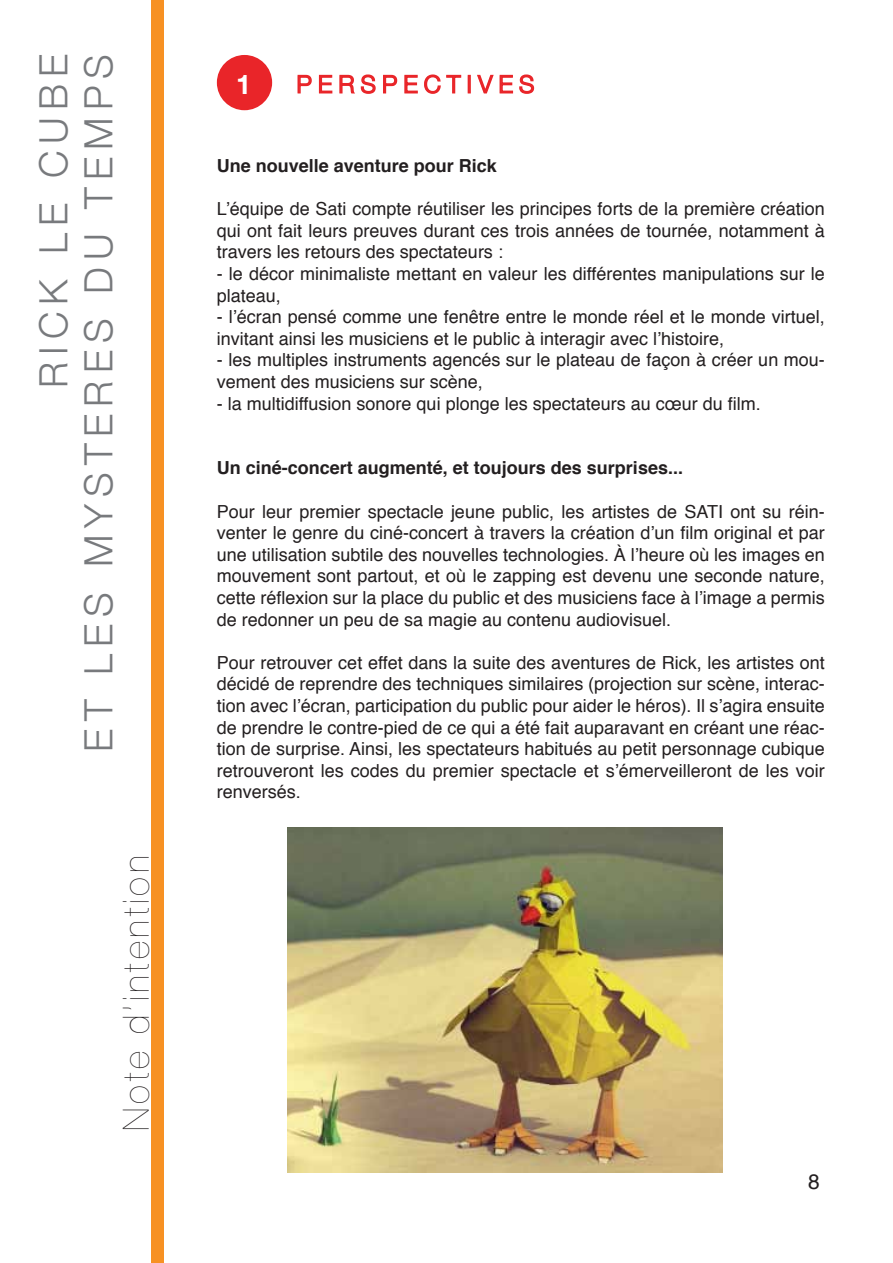
<style>
.page{position:relative;width:893px;height:1263px;background:#fff}
.page>*{position:absolute;margin:0;border:0;box-sizing:border-box;transform-origin:0 0}
.t1{font:300 39px "Helvetica Neue";letter-spacing:.18em;color:#787a7d}
.t2{font:200 36px "Helvetica Neue";letter-spacing:.1em;color:#231f20}
.t3{font:700 27px "Helvetica Neue";color:#fff}
.t4{font:300 24px "Helvetica Neue";letter-spacing:.26em;color:#e92529}
.t5{font:21px "Helvetica";color:#231f20}
.t6{font:18px/21.6px "Helvetica";color:#231f20;text-align:justify}
.t7{font:700 18px "Helvetica";color:#231f20}
</style>
<div class="page">
<div style="left:151px;top:0;width:12px;height:1263px;background:#f79123"></div>
<div style="left:217px;top:55px;width:55px;height:55px;background:#e92529;border-radius:50%"></div>
<svg style="left:297px;top:74px;width:36px;height:20px"></svg>
<svg style="left:339px;top:74px;width:59px;height:20px"></svg>
<svg style="left:404px;top:74px;width:58px;height:20px"></svg>
<div style="left:468px;top:75px;width:3px;height:18px;border:2px solid #e92529"></div>
<svg style="left:477px;top:74px;width:58px;height:20px"></svg>
<img style="left:287px;top:827px;width:436px;height:346px">
<p class="t1" style="left:22px;top:388px;width:335px;rotate:-90deg">RICK LE CUBE</p>
<p class="t1" style="left:67px;top:752px;width:699px;rotate:-90deg">ET LES MYSTERES DU TEMPS</p>
<p class="t2" style="left:108px;top:1131px;width:277px;rotate:-90deg">Note d’intention</p>
<p class="t3" style="left:236px;top:63px;width:17px">1</p>
<p class="t4" style="left:297px;top:65px;width:239px">PERSPECTIVES</p>
<p class="t7" style="left:217px;top:151px;width:282px">Une nouvelle aventure pour Rick</p>
<p class="t6" style="left:217px;top:199px;width:610px">L’équipe de Sati compte réutiliser les principes forts de la première création qui ont fait leurs preuves durant ces trois années de tournée, notamment à travers les retours des spectateurs :</p>
<p class="t6" style="left:217px;top:263px;width:610px">- le décor minimaliste mettant en valeur les différentes manipulations sur le plateau,</p>
<p class="t6" style="left:217px;top:307px;width:609px">- l’écran pensé comme une fenêtre entre le monde réel et le monde virtuel, invitant ainsi les musiciens et le public à interagir avec l’histoire,</p>
<p class="t6" style="left:217px;top:350px;width:610px">- les multiples instruments agencés sur le plateau de façon à créer un mou&shy;vement des musiciens sur scène,</p>
<p class="t6" style="left:217px;top:393px;width:545px">- la multidiffusion sonore qui plonge les spectateurs au cœur du film.</p>
<p class="t7" style="left:217px;top:453px;width:468px">Un ciné-concert augmenté, et toujours des surprises...</p>
<p class="t6" style="left:217px;top:501px;width:610px">Pour leur premier spectacle jeune public, les artistes de SATI ont su réin&shy;venter le genre du ciné-concert à travers la création d’un film original et par une utilisation subtile des nouvelles technologies. À l’heure où les images en mouvement sont partout, et où le zapping est devenu une seconde nature, cette réflexion sur la place du public et des musiciens face à l’image a permis de redonner un peu de sa magie au contenu audiovisuel.</p>
<p class="t6" style="left:217px;top:652px;width:610px">Pour retrouver cet effet dans la suite des aventures de Rick, les artistes ont décidé de reprendre des techniques similaires (projection sur scène, interac&shy;tion avec l’écran, participation du public pour aider le héros). Il s’agira ensuite de prendre le contre-pied de ce qui a été fait auparavant en créant une réac&shy;tion de surprise. Ainsi, les spectateurs habitués au petit personnage cubique retrouveront les codes du premier spectacle et s’émerveilleront de les voir renversés.</p>
<p class="t5" style="left:808px;top:1166px;width:13px">8</p>
</div>
